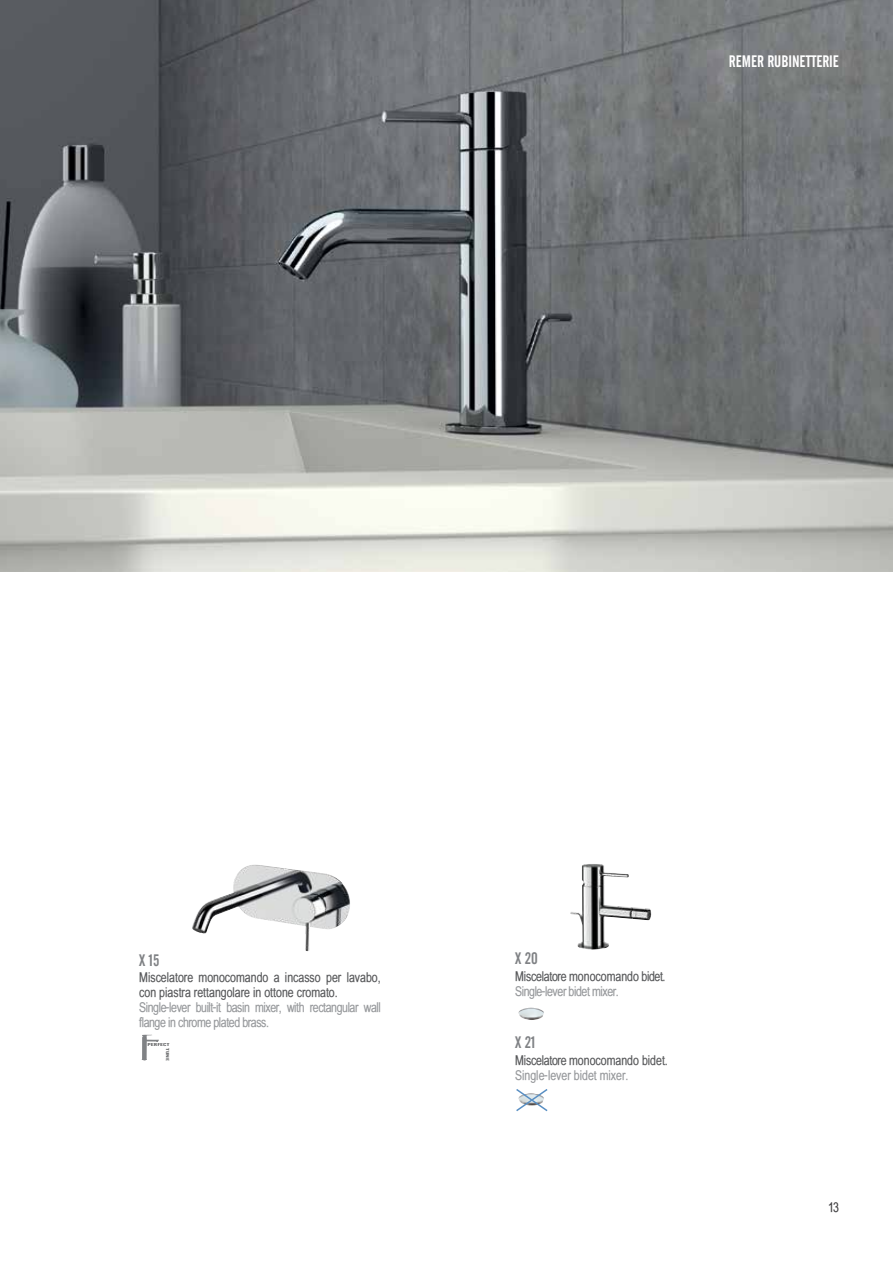
<style>
.page{position:relative;width:893px;height:1263px;background:#fff}
.page>*{position:absolute;margin:0;border:0;box-sizing:border-box;transform-origin:0 0}
.t1{font:16.5px "Alternate Gothic No 2 BT";color:#fff}
.t2{font:16.5px "Alternate Gothic No 2 BT";color:#808285}
.t3{font:13.5px/15px "Babel Sans";color:#58595b}
.t4{font:13.5px/15px "Babel Sans";letter-spacing:-.03em;color:#97999c}
.t5{font:13.5px "Babel Sans";letter-spacing:-.02em;color:#58595b}
.t6{font:13.5px "Babel Sans";color:#97999c}
.t7{font:13.5px "Babel Sans";color:#414042}
.t8{font:4.2px "Alternate Gothic No 2 BT";letter-spacing:.005em;color:#58595b;scale:1.95 1}
</style>
<div class="page">
<img style="left:0;top:0;width:893px;height:572px">
<img style="left:192px;top:865px;width:158px;height:86px">
<svg style="left:142px;top:1035px;width:17px;height:25px"></svg>
<img style="left:570px;top:864px;width:81px;height:85px">
<svg style="left:516px;top:1089px;width:32px;height:23px"></svg>
<img style="left:518px;top:1008px;width:26px;height:12px">
<p class="t1" style="left:729px;top:52px;width:112px">REMER RUBINETTERIE</p>
<p class="t2" style="left:139px;top:951px;width:22px">X 15</p>
<p class="t3" style="left:139px;top:970px;width:243px">Miscelatore monocomando a incasso per lavabo, con piastra rettangolare in ottone cromato.</p>
<p class="t4" style="left:139px;top:1000px;width:243px">Single-lever built-it basin mixer, with rectangular wall flange in chrome plated brass.</p>
<p class="t8" style="left:148px;top:1043px;width:13px">PERFECT</p>
<p class="t8" style="left:170px;top:1048px;width:8px;rotate:90deg">TUNE</p>
<p class="t2" style="left:515px;top:949px;width:24px">X 20</p>
<p class="t5" style="left:515px;top:968px;width:152px">Miscelatore monocomando bidet.</p>
<p class="t4" style="left:515px;top:984px;width:105px">Single-lever bidet mixer.</p>
<p class="t2" style="left:515px;top:1033px;width:22px">X 21</p>
<p class="t3" style="left:515px;top:1053px;width:154px">Miscelatore monocomando bidet.</p>
<p class="t6" style="left:515px;top:1068px;width:115px">Single-lever bidet mixer.</p>
<p class="t7" style="left:828px;top:1200px;width:12px">13</p>
</div>
